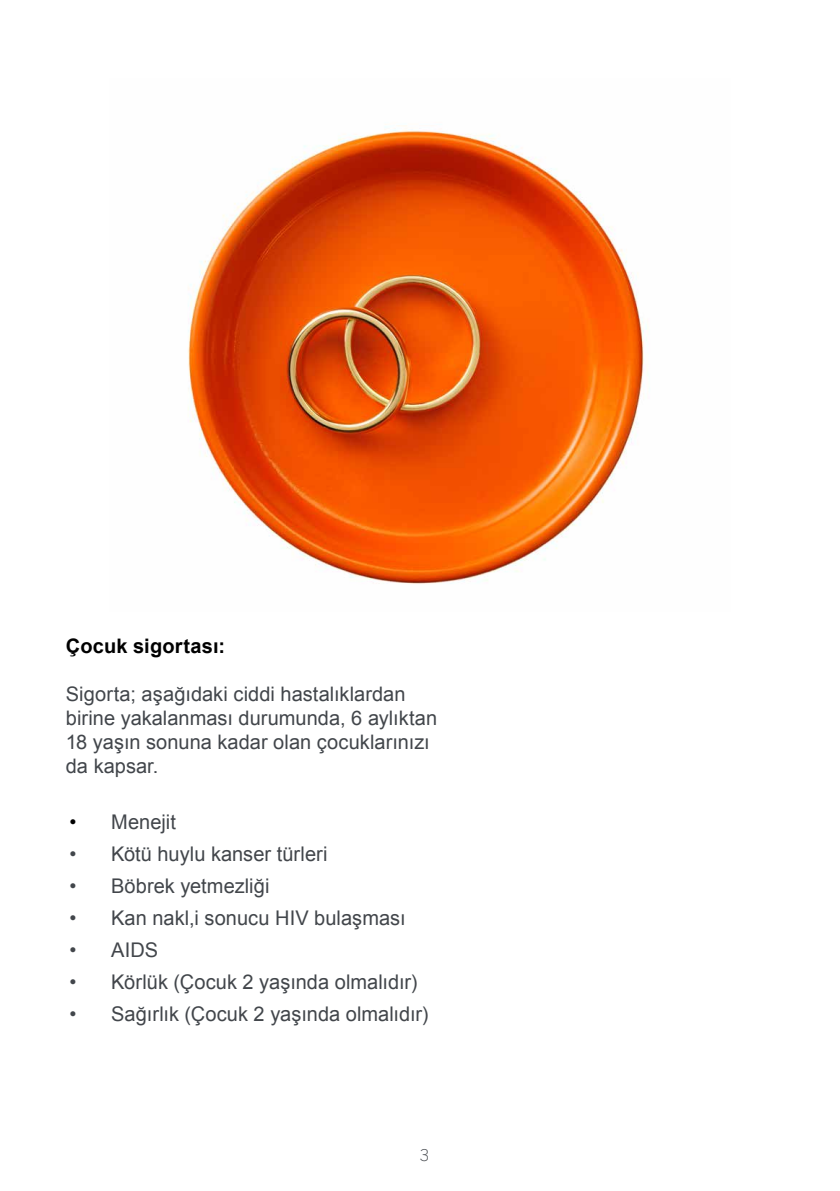
<style>
.page{position:relative;width:840px;height:1191px;background:#fff}
.page>*{position:absolute;margin:0;border:0;box-sizing:border-box;transform-origin:0 0}
.t1{font:20.2px "Arial";color:#42464b}
.t2{font:20px/24px "Arial";color:#42464b}
.t3{font:700 20px "Arial";letter-spacing:.01em;color:#000}
.t4{font:300 16px "Benton Sans";color:#42464b}
.s1{color:#000}
</style>
<div class="page">
<img style="left:188px;top:125px;width:462px;height:459px">
<p class="t3" style="left:66px;top:632px;width:161px">Çocuk sigortası:</p>
<p class="t2" style="left:66px;top:682px;width:372px">Sigorta; aşağıdaki ciddi hastalıklardan birine yakalanması durumunda, 6 aylıktan 18 yaşın sonuna kadar olan çocuklarınızı da kapsar.</p>
<p class="t1" style="left:69px;top:808px;width:108px"><span class="s1">•</span> Menejit</p>
<p class="t1" style="left:69px;top:840px;width:259px">• Kötü huylu kanser türleri</p>
<p class="t1" style="left:69px;top:872px;width:201px">• Böbrek yetmezliği</p>
<p class="t1" style="left:69px;top:904px;width:337px">• Kan nakl,i sonucu HIV bulaşması</p>
<p class="t1" style="left:69px;top:936px;width:90px">• AIDS</p>
<p class="t1" style="left:69px;top:968px;width:349px">• Körlük (Çocuk 2 yaşında olmalıdır)</p>
<p class="t1" style="left:69px;top:1000px;width:360px">• Sağırlık (Çocuk 2 yaşında olmalıdır)</p>
<p class="t4" style="left:420px;top:1145px;width:11px">3</p>
</div>
